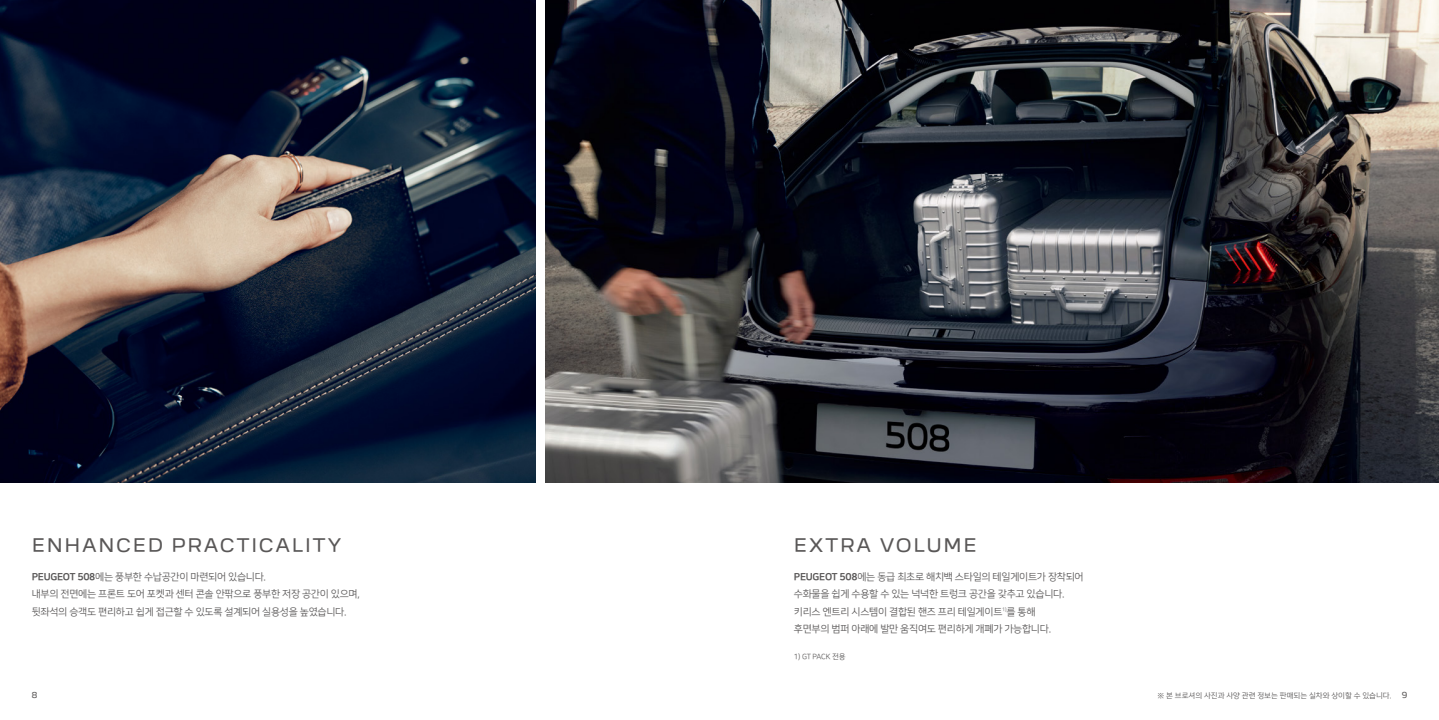
<style>
.page{position:relative;width:1439px;height:720px;background:#fff}
.page>*{position:absolute;margin:0;border:0;box-sizing:border-box;transform-origin:0 0}
.t1{font:16.88px "Peugeot New";letter-spacing:.1em;color:#595757}
.t2{font:10px/17.5px "Nanum Square OTFR";letter-spacing:-.025em;color:#595757}
.t3{font:7.5px "Nanum Square OTFR";color:#595757}
.t4{font:7.5px "Peugeot New";color:#595757}
.s1{font-family:"Nanum Square OTFEB"}
</style>
<div class="page">
<img style="left:0;top:0;width:535px;height:482px">
<img style="left:546px;top:0;width:893px;height:482px">
<h1 class="t1" style="left:32px;top:533px;width:311px">ENHANCED PRACTICALITY</h1>
<p class="t2" style="left:32px;top:568px;width:330px"><span class="s1">PEUGEOT 508</span>에는 풍부한 수납공간이 마련되어 있습니다.<br>내부의 전면에는 프론트 도어 포켓과 센터 콘솔 안팎으로 풍부한 저장 공간이 있으며, 뒷좌석의 승객도 편리하고 쉽게 접근할 수 있도록 설계되어 실용성을 높였습니다.</p>
<h1 class="t1" style="left:794px;top:533px;width:184px">EXTRA VOLUME</h1>
<p class="t2" style="left:794px;top:568px;width:291px"><span class="s1">PEUGEOT 508</span>에는 동급 최초로 해치백 스타일의 테일게이트가 장착되어 수화물을 쉽게 수용할 수 있는 넉넉한 트렁크 공간을 갖추고 있습니다. 키리스 엔트리 시스템이 결합된 핸즈 프리 테일게이트<sup>1)</sup>를 통해<br>후면부의 범퍼 아래에 발만 움직여도 편리하게 개폐가 가능합니다.</p>
<p class="t3" style="left:794px;top:652px;width:53px">1) GT PACK 전용</p>
<p class="t4" style="left:32px;top:690px;width:7px">8</p>
<p class="t3" style="left:1157px;top:691px;width:236px">※ 본 브로셔의 사진과 사양 관련 정보는 판매되는 실차와 상이할 수 있습니다.</p>
<p class="t4" style="left:1401px;top:690px;width:7px">9</p>
</div>
